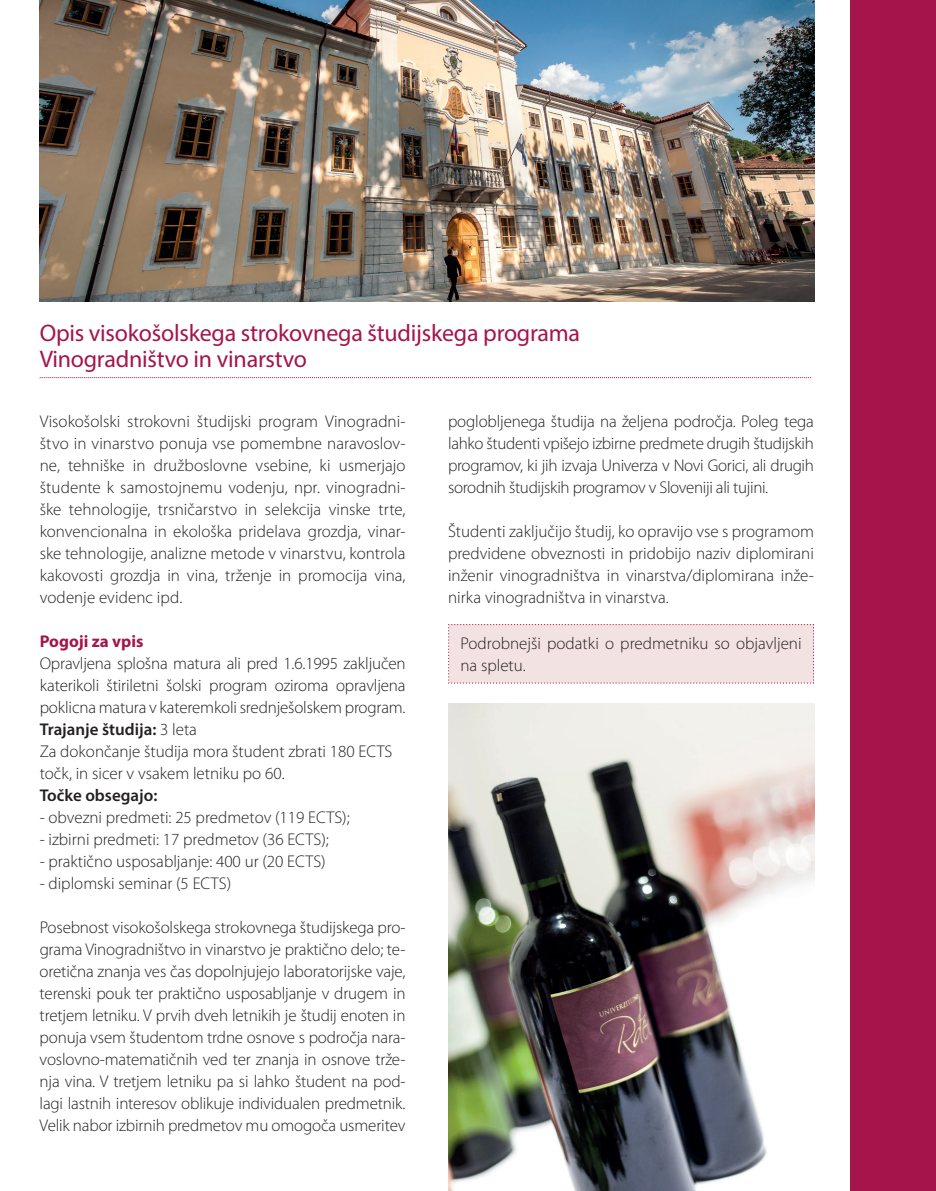
<style>
.page{position:relative;width:936px;height:1191px;background:#fff}
.page>*{position:absolute;margin:0;border:0;box-sizing:border-box;transform-origin:0 0}
.t1{font:24px/26px "Myriad Pro";letter-spacing:-.01em;color:#a5154b}
.t2{font:300 17px/22px "Myriad Pro";color:#231f20;text-align:justify}
.t3{font:600 17px "Myriad Pro";color:#231f20}
.t4{font:700 17px "Myriad Pro";color:#a5154b}
.s1{font-weight:600}
</style>
<div class="page">
<div style="left:850px;top:0;width:85px;height:1191px;background:#a5154b"></div>
<svg style="left:40px;top:377px;width:771px;height:1px"></svg>
<img style="left:40px;top:0;width:774px;height:301px">
<img style="left:448px;top:704px;width:366px;height:487px">
<div style="left:448px;top:624px;width:366px;height:60px;background:#f3e2e2"></div>
<h1 class="t1" style="left:40px;top:320px;width:542px">Opis visokošolskega strokovnega študijskega programa<br>Vinogradništvo in vinarstvo</h1>
<p class="t2" style="left:40px;top:410px;width:367px">Visokošolski strokovni študijski program Vinogradni&shy;štvo in vinarstvo ponuja vse pomembne naravoslov&shy;ne, tehniške in družboslovne vsebine, ki usmerjajo študente k samostojnemu vodenju, npr. vinogradni&shy;ške tehnologije, trsničarstvo in selekcija vinske trte, konvencionalna in ekološka pridelava grozdja, vinar&shy;ske tehnologije, analizne metode v vinarstvu, kontrola kakovosti grozdja in vina, trženje in promocija vina, vodenje evidenc ipd.</p>
<p class="t4" style="left:40px;top:630px;width:105px">Pogoji za vpis</p>
<p class="t2" style="left:40px;top:652px;width:367px;text-align:left">Opravljena splošna matura ali pred 1.6.1995 zaključen katerikoli štiriletni šolski program oziroma opravljena poklicna matura v kateremkoli srednješolskem program.<br><span class="s1">Trajanje študija:</span> 3 leta<br>Za dokončanje študija mora študent zbrati 180 ECTS točk, in sicer v vsakem letniku po 60.</p>
<p class="t3" style="left:40px;top:784px;width:119px">Točke obsegajo:</p>
<p class="t2" style="left:40px;top:806px;width:311px">- obvezni predmeti: 25 predmetov (119 ECTS);</p>
<p class="t2" style="left:40px;top:828px;width:290px">- izbirni predmeti: 17 predmetov (36 ECTS);</p>
<p class="t2" style="left:40px;top:850px;width:287px">- praktično usposabljanje: 400 ur (20 ECTS)</p>
<p class="t2" style="left:40px;top:872px;width:193px">- diplomski seminar (5 ECTS)</p>
<p class="t2" style="left:40px;top:916px;width:367px">Posebnost visokošolskega strokovnega študijskega pro&shy;grama Vinogradništvo in vinarstvo je praktično delo; te&shy;oretična znanja ves čas dopolnjujejo laboratorijske vaje, terenski pouk ter praktično usposabljanje v drugem in tretjem letniku. V prvih dveh letnikih je študij enoten in ponuja vsem študentom trdne osnove s področja nara&shy;voslovno-matematičnih ved ter znanja in osnove trže&shy;nja vina. V tretjem letniku pa si lahko študent na pod&shy;lagi lastnih interesov oblikuje individualen predmetnik.<br>Velik nabor izbirnih predmetov mu omogoča usmeritev</p>
<p class="t2" style="left:448px;top:410px;width:367px">poglobljenega študija na željena področja. Poleg tega lahko študenti vpišejo izbirne predmete drugih študijskih programov, ki jih izvaja Univerza v Novi Gorici, ali drugih sorodnih študijskih programov v Sloveniji ali tujini.</p>
<p class="t2" style="left:448px;top:520px;width:367px">Študenti zaključijo študij, ko opravijo vse s programom predvidene obveznosti in pridobijo naziv diplomirani inženir vinogradništva in vinarstva/diplomirana inže&shy;nirka vinogradništva in vinarstva.</p>
<p class="t2" style="left:460px;top:632px;width:342px">Podrobnejši podatki o predmetniku so objavljeni na spletu.</p>
</div>
